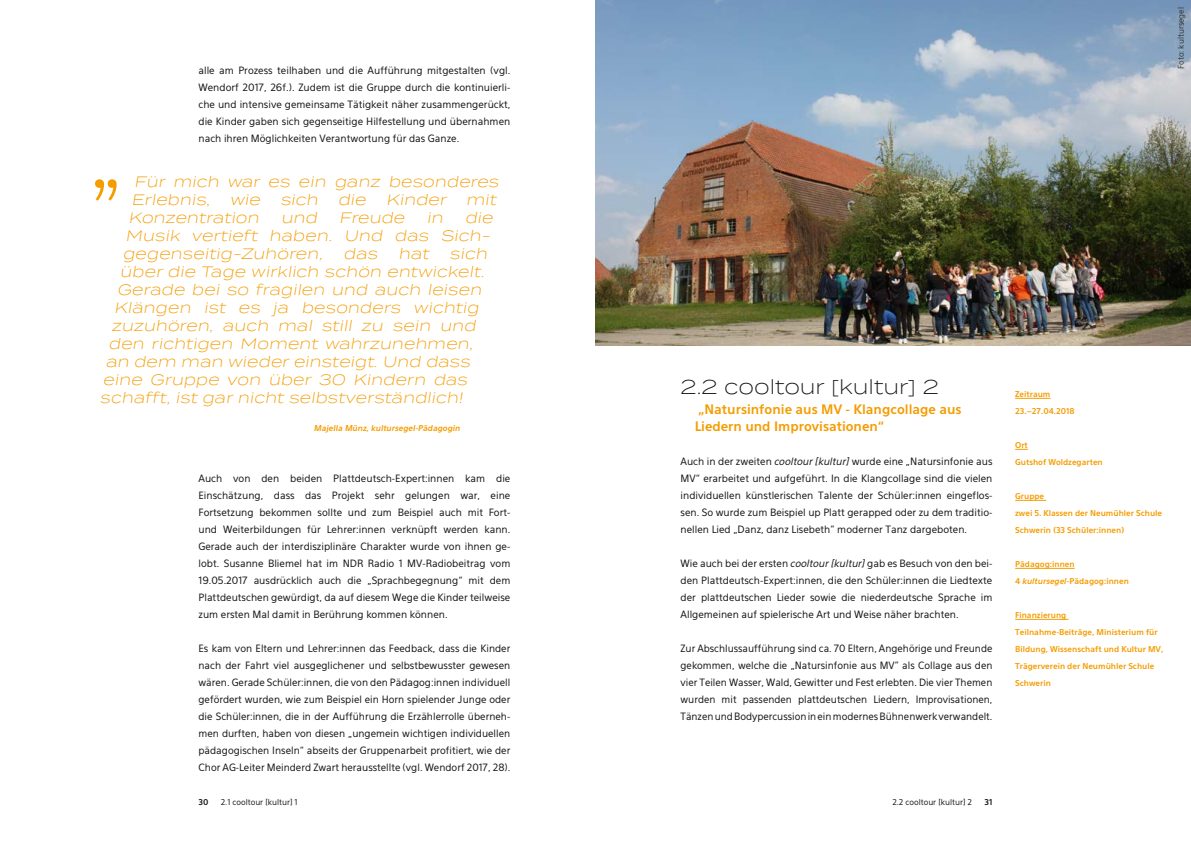
<style>
.page{position:relative;width:1191px;height:842px;background:#fff}
.page>*{position:absolute;margin:0;border:0;box-sizing:border-box;transform-origin:0 0}
.t1{font:300 20px "Termina";color:#181716}
.t2{font:italic 300 15px/18px "Termina";color:#f59c00}
.t3{font:700 13px/17px "Eau Sans";color:#f59c00}
.t4{font:10px/17px "Eau Sans";color:#181716;text-align:justify}
.t5{font:700 8px/17px "Eau Sans";color:#f59c00}
.t6{font:8px "Eau Sans";color:#181716}
.t7{font:italic 700 8px "Eau Sans";color:#f59c00}
.t8{font:700 8px "Eau Sans";color:#181716}
.s1{font-style:italic}
</style>
<div class="page">
<svg style="left:95px;top:179px;width:22px;height:22px"></svg>
<img style="left:595px;top:0;width:596px;height:346px">
<hr style="left:1015px;top:398px;width:35px;height:1px;background:#f59c00">
<svg style="left:1015px;top:449px;width:12px;height:1px"></svg>
<hr style="left:1015px;top:500px;width:31px;height:1px;background:#f59c00">
<hr style="left:1015px;top:568px;width:59px;height:1px;background:#f59c00">
<hr style="left:1015px;top:619px;width:53px;height:1px;background:#f59c00">
<p class="t4" style="left:198px;top:62px;width:313px">alle am Prozess teilhaben und die Aufführung mitgestalten (vgl.<br>Wendorf 2017, 26f.). Zudem ist die Gruppe durch die kontinuierli&shy;che und intensive gemeinsame Tätigkeit näher zusammengerückt, die Kinder gaben sich gegenseitige Hilfestellung und übernahmen nach ihren Möglichkeiten Verantwortung für das Ganze.</p>
<h2 class="t2" style="left:128px;top:172px;width:375px;text-indent:6px">Für mich war es ein ganz besonderes<br>Erlebnis, wie sich die Kinder mit<br>Konzentration</h2>
<h2 class="t2" style="left:281px;top:208px;width:41px">und</h2>
<h2 class="t2" style="left:339px;top:208px;width:70px">Freude</h2>
<h2 class="t2" style="left:427px;top:208px;width:21px">in</h2>
<h2 class="t2" style="left:465px;top:208px;width:32px">die</h2>
<h2 class="t2" style="left:126px;top:226px;width:369px">Musik vertieft haben. Und das Sich-</h2>
<h2 class="t2" style="left:123px;top:244px;width:369px">gegenseitig-Zuhören, das hat sich</h2>
<h2 class="t2" style="left:120px;top:262px;width:369px">über die Tage wirklich schön entwickelt.</h2>
<h2 class="t2" style="left:117px;top:280px;width:369px">Gerade bei so fragilen und auch leisen</h2>
<h2 class="t2" style="left:114px;top:298px;width:369px">Klängen ist es ja besonders wichtig</h2>
<h2 class="t2" style="left:111px;top:316px;width:369px">zuzuhören, auch mal still zu sein und</h2>
<h2 class="t2" style="left:109px;top:334px;width:369px">den richtigen Moment wahrzunehmen,</h2>
<h2 class="t2" style="left:106px;top:352px;width:369px">an dem man wieder einsteigt. Und dass</h2>
<h2 class="t2" style="left:103px;top:370px;width:369px">eine Gruppe von über 30 Kindern das</h2>
<h2 class="t2" style="left:100px;top:388px;width:367px">schafft, ist gar nicht selbstverständlich!</h2>
<p class="t7" style="left:314px;top:423px;width:149px">Majella Münz, kultursegel-Pädagogin</p>
<p class="t4" style="left:198px;top:470px;width:313px">Auch von den beiden Plattdeutsch-Expert:innen kam die Einschätzung, dass das Projekt sehr gelungen war, eine Fortsetzung bekommen sollte und zum Beispiel auch mit Fort&shy;und Weiterbildungen für Lehrer:innen verknüpft werden kann.<br>Gerade auch der interdisziplinäre Charakter wurde von ihnen ge&shy;lobt. Susanne Bliemel hat im NDR Radio 1 MV-Radiobeitrag vom 19.05.2017 ausdrücklich auch die „Sprachbegegnung“ mit dem Plattdeutschen gewürdigt, da auf diesem Wege die Kinder teilweise zum ersten Mal damit in Berührung kommen können.</p>
<p class="t4" style="left:198px;top:640px;width:313px">Es kam von Eltern und Lehrer:innen das Feedback, dass die Kinder nach der Fahrt viel ausgeglichener und selbstbewusster gewesen wären. Gerade Schüler:innen, die von den Pädagog:innen individuell gefördert wurden, wie zum Beispiel ein Horn spielender Junge oder die Schüler:innen, die in der Aufführung die Erzählerrolle überneh&shy;men durften, haben von diesen „ungemein wichtigen individuellen pädagogischen Inseln“ abseits der Gruppenarbeit profitiert, wie der Chor AG-Leiter Meinderd Zwart herausstellte (vgl. Wendorf 2017, 28).</p>
<h1 class="t1" style="left:680px;top:373px;width:260px">2.2 cooltour [kultur] 2</h1>
<h3 class="t3" style="left:694px;top:400px;width:268px">„Natursinfonie aus MV - Klangcollage aus<br>Liedern und Improvisationen“</h3>
<p class="t4" style="left:680px;top:453px;width:313px">Auch in der zweiten <span class="s1">cooltour [kultur]</span> wurde eine „Natursinfonie aus MV“ erarbeitet und aufgeführt. In die Klangcollage sind die vielen individuellen künstlerischen Talente der Schüler:innen eingeflos&shy;sen. So wurde zum Beispiel up Platt gerapped oder zu dem traditio&shy;nellen Lied „Danz, danz Lisebeth” moderner Tanz dargeboten.</p>
<p class="t4" style="left:680px;top:555px;width:313px">Wie auch bei der ersten <span class="s1">cooltour [kultur]</span> gab es Besuch von den bei&shy;den Plattdeutsch-Expert:innen, die den Schüler:innen die Liedtexte der plattdeutschen Lieder sowie die niederdeutsche Sprache im Allgemeinen auf spielerische Art und Weise näher brachten.</p>
<p class="t4" style="left:680px;top:640px;width:313px">Zur Abschlussaufführung sind ca. 70 Eltern, Angehörige und Freunde gekommen, welche die „Natursinfonie aus MV” als Collage aus den vier Teilen Wasser, Wald, Gewitter und Fest erlebten. Die vier Themen wurden mit passenden plattdeutschen Liedern, Improvisationen, Tänzen und Bodypercussion in ein modernes Bühnenwerk verwandelt.</p>
<p class="t8" style="left:198px;top:797px;width:11px">30</p>
<p class="t6" style="left:221px;top:797px;width:78px">2.1 cooltour [kultur] 1</p>
<p class="t6" style="left:892px;top:797px;width:81px">2.2 cooltour [kultur] 2</p>
<p class="t8" style="left:984px;top:797px;width:9px">31</p>
<p class="t6" style="left:1176px;top:69px;width:64px;rotate:-90deg">Foto: kultursegel</p>
<p class="t5" style="left:1015px;top:385px;width:61px">Zeitraum<br>23.–27.04.2018</p>
<p class="t5" style="left:1015px;top:436px;width:89px">Ort<br>Gutshof Woldzegarten</p>
<p class="t5" style="left:1015px;top:487px;width:148px">Gruppe<br>zwei 5. Klassen der Neumühler Schule<br>Schwerin (33 Schüler:innen)</p>
<p class="t5" style="left:1015px;top:555px;width:115px">Pädagog:innen<br>4 <span class="s1">kultursegel</span>-Pädagog:innen</p>
<p class="t5" style="left:1015px;top:606px;width:150px">Finanzierung<br>Teilnahme-Beiträge, Ministerium für<br>Bildung, Wissenschaft und Kultur MV,<br>Trägerverein der Neumühler Schule<br>Schwerin</p>
</div>
